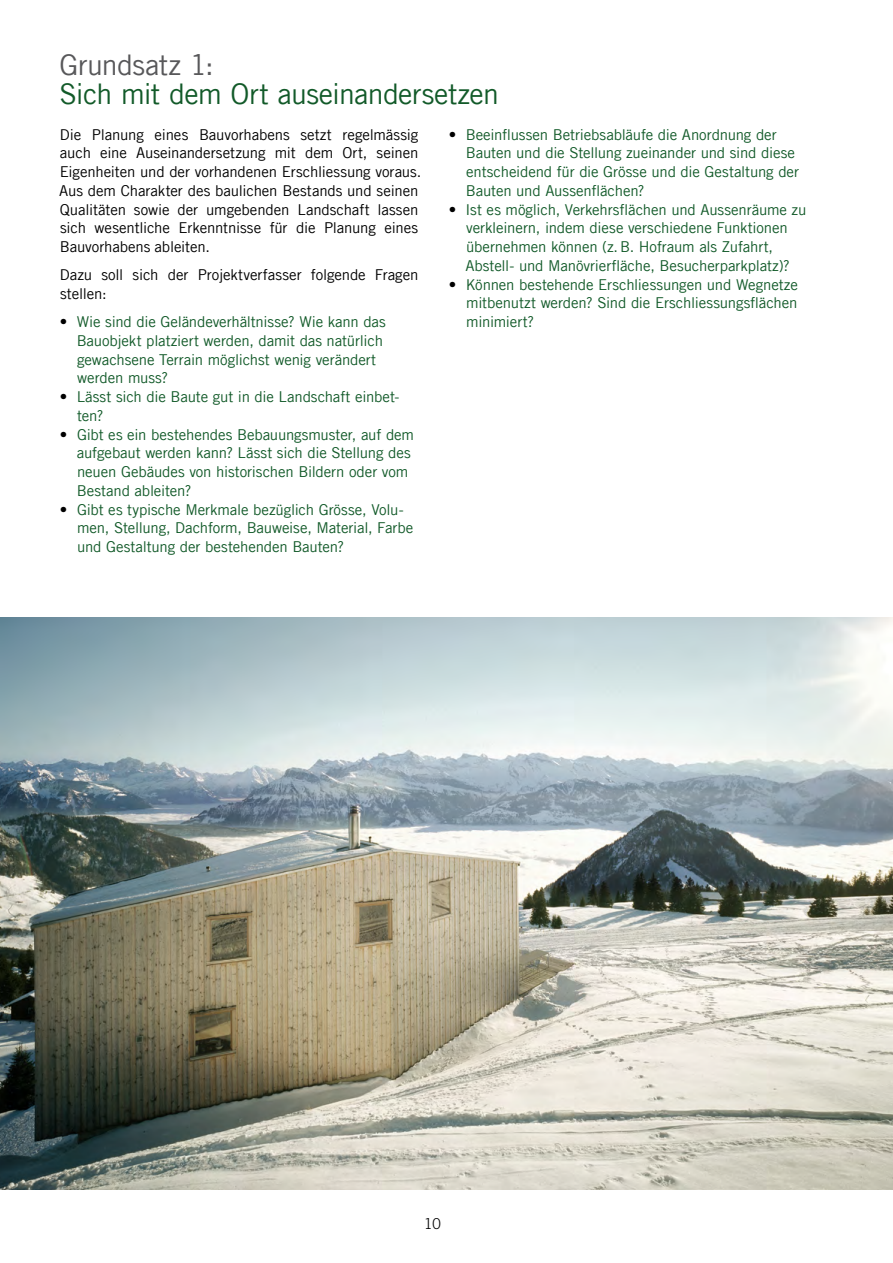
<style>
.page{position:relative;width:893px;height:1263px;background:#fff}
.page>*{position:absolute;margin:0;border:0;box-sizing:border-box;transform-origin:0 0}
.t1{font:28.5px "Trade Gothic";letter-spacing:-.02em;color:#125a29}
.t2{font:28.5px "Trade Gothic";letter-spacing:-.015em;color:#58585a}
.t3{font:15px/18.8px "Trade Gothic";letter-spacing:-.01em;color:#125a29}
.t4{font:15px/18.8px "Trade Gothic";letter-spacing:-.01em;color:#000}
.t5{font:300 15px "Trade Gothic";color:#000}
.s1{color:#000}
</style>
<div class="page">
<img style="left:0;top:618px;width:893px;height:572px">
<h1 class="t2" style="left:60px;top:48px;width:156px">Grundsatz 1:</h1>
<h1 class="t1" style="left:60px;top:77px;width:441px">Sich mit dem Ort auseinandersetzen</h1>
<p class="t4" style="left:59px;top:125px;width:364px">Die Planung eines Bauvorhabens setzt regelmässig auch eine Auseinandersetzung mit dem Ort, seinen Eigenheiten und der vorhandenen Erschliessung voraus.<br>Aus dem Charakter des baulichen Bestands und seinen Qualitäten sowie der umgebenden Landschaft lassen sich wesentliche Erkenntnisse für die Planung eines Bauvorhabens ableiten.</p>
<p class="t4" style="left:60px;top:265px;width:360px">Dazu soll sich der Projektverfasser folgende Fragen stellen:</p>
<p class="t3" style="left:77px;top:312px;width:311px;text-indent:-17px"><span class="s1">•</span> Wie sind die Geländeverhältnisse? Wie kann das Bauobjekt platziert werden, damit das natürlich gewachsene Terrain möglichst wenig verändert werden muss?</p>
<p class="t3" style="left:77px;top:387px;width:324px;text-indent:-17px"><span class="s1">•</span> Lässt sich die Baute gut in die Landschaft einbet&shy;ten?</p>
<p class="t3" style="left:77px;top:425px;width:339px;text-indent:-17px"><span class="s1">•</span> Gibt es ein bestehendes Bebauungsmuster, auf dem aufgebaut werden kann? Lässt sich die Stellung des neuen Gebäudes von historischen Bildern oder vom Bestand ableiten?</p>
<p class="t3" style="left:77px;top:500px;width:338px;text-indent:-17px"><span class="s1">•</span> Gibt es typische Merkmale bezüglich Grösse, Volu&shy;men, Stellung, Dachform, Bauweise, Material, Farbe und Gestaltung der bestehenden Bauten?</p>
<p class="t3" style="left:466px;top:125px;width:335px;text-indent:-17px"><span class="s1">•</span> Beeinflussen Betriebsabläufe die Anordnung der Bauten und die Stellung zueinander und sind diese entscheidend für die Grösse und die Gestaltung der Bauten und Aussenflächen?</p>
<p class="t3" style="left:465px;top:200px;width:342px;text-indent:-16px"><span class="s1">•</span> Ist es möglich, Verkehrsflächen und Aussenräume zu verkleinern, indem diese verschiedene Funktionen übernehmen können (z.B. Hofraum als Zufahrt, Abstell- und Manövrierfläche, Besucherparkplatz)?</p>
<p class="t3" style="left:466px;top:275px;width:333px;text-align:justify;text-indent:-17px"><span class="s1">•</span> Können bestehende Erschliessungen und Wegnetze mitbenutzt werden? Sind die Erschliessungsflächen minimiert?</p>
<p class="t5" style="left:424px;top:1214px;width:18px">10</p>
</div>
